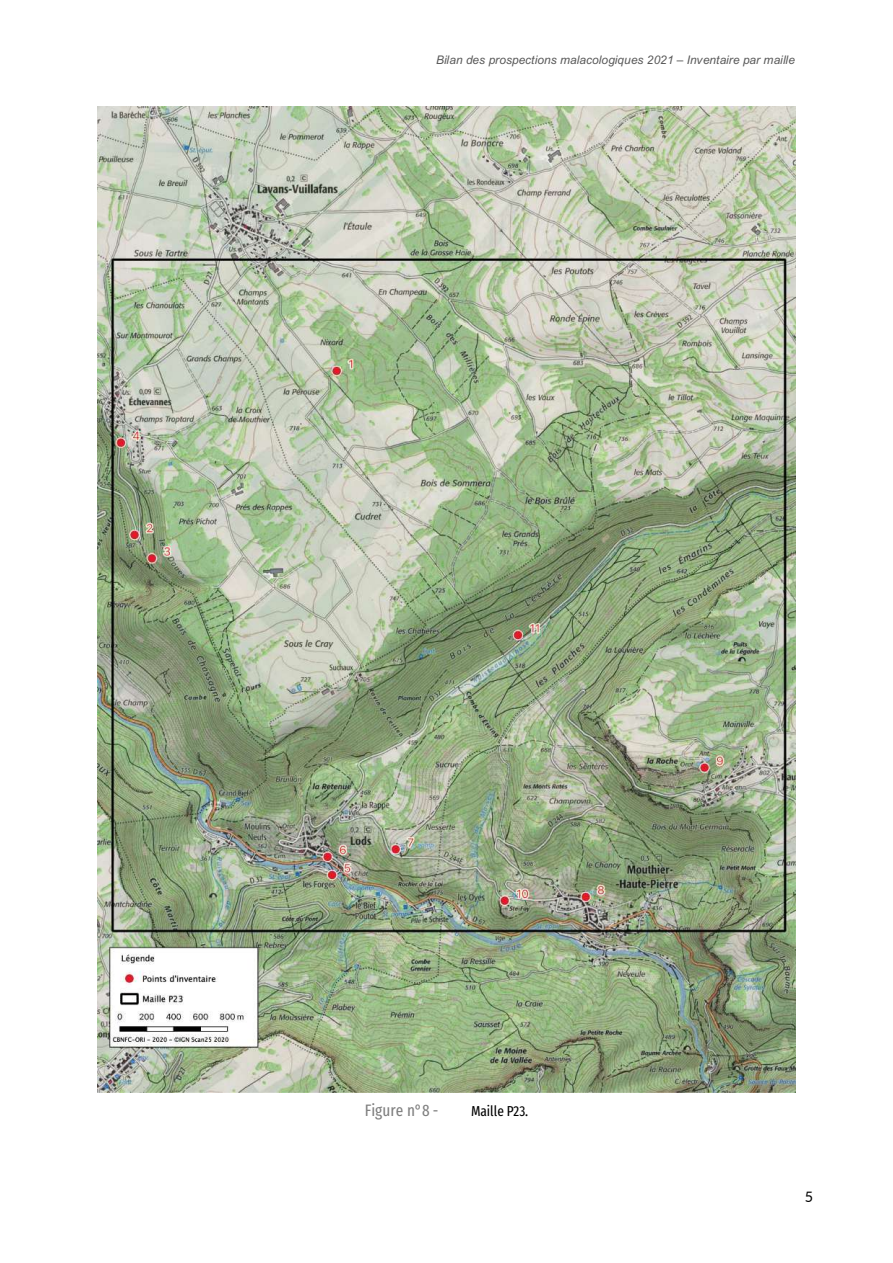
<style>
.page{position:relative;width:893px;height:1263px;background:#fff}
.page>*{position:absolute;margin:0;border:0;box-sizing:border-box;transform-origin:0 0}
.t1{font:16.5px "Fira Sans Compressed";color:#7f7f7f}
.t2{font:14.4px "Fira Sans Compressed";color:#000}
.t3{font:14.4px "Lato";color:#000}
.t4{font:italic 11.85px "Arial";letter-spacing:-.01em;color:#595959}
</style>
<div class="page">
<img style="left:98px;top:106px;width:697px;height:986px">
<p class="t4" style="left:436px;top:54px;width:360px">Bilan des prospections malacologiques 2021 – Inventaire par maille</p>
<h1 class="t1" style="left:365px;top:1101px;width:75px">Figure n°8 -</h1>
<p class="t2" style="left:471px;top:1103px;width:59px">Maille P23.</p>
<p class="t3" style="left:804px;top:1188px;width:10px">5</p>
</div>
